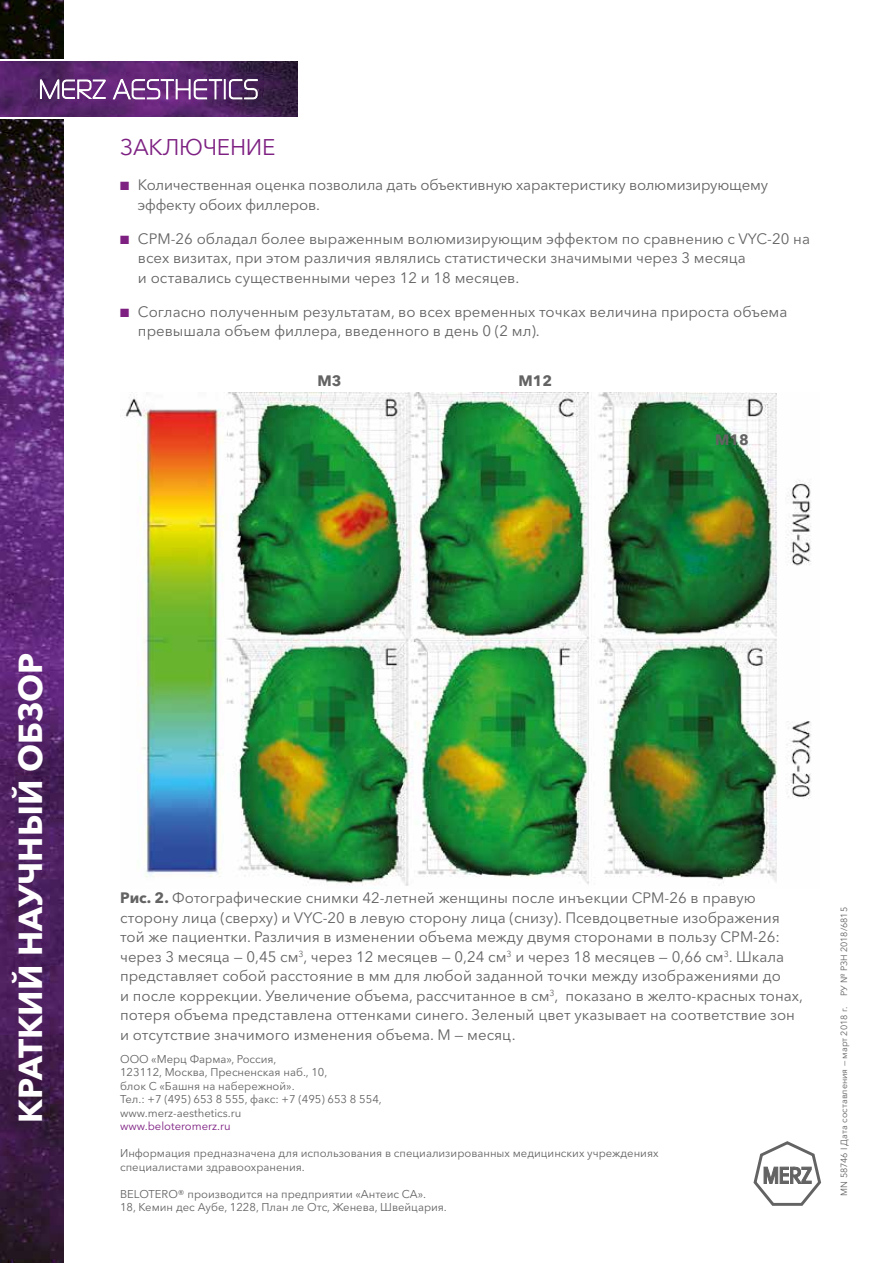
<style>
.page{position:relative;width:893px;height:1263px;background:#fff}
.page>*{position:absolute;margin:0;border:0;box-sizing:border-box;transform-origin:0 0}
.t1{font:700 33px "Avenir Next Cyr";color:#fff}
.t2{font:22.5px "Avenir Next Cyr";letter-spacing:-.01em;color:#7d2082}
.t3{font:15px/19.5px "Avenir Next Cyr";color:#646363}
.t4{font:700 15px "Avenir Next Cyr";color:#646363}
.t5{font:11.25px/13.5px "Avenir Next Cyr";color:#646363}
.t6{font:11.25px "Avenir Next Cyr";color:#7d2082}
.t7{font:9px "Avenir Next Cyr";color:#646363}
.s1{color:#7d2082}
.s2{font-weight:700}
</style>
<div class="page">
<img style="left:125px;top:393px;width:687px;height:493px">
<img style="left:0;top:0;width:64px;height:1263px">
<svg style="left:753px;top:1141px;width:68px;height:65px"></svg>
<img style="left:0;top:61px;width:297px;height:56px">
<svg style="left:40px;top:79px;width:66px;height:20px"></svg>
<svg style="left:113px;top:79px;width:144px;height:20px"></svg>
<hr style="left:0;top:59px;width:297px;height:2px;background:#fff">
<hr style="left:0;top:117px;width:297px;height:2px;background:#fff">
<h2 class="t2" style="left:120px;top:133px;width:157px">ЗАКЛЮЧЕНИЕ</h2>
<p class="t3" style="left:138px;top:175px;width:632px;text-indent:-18px"><span class="s1">■</span> Количественная оценка позволила дать объективную характеристику волюмизирующему эффекту обоих филлеров.</p>
<p class="t3" style="left:138px;top:229px;width:674px;text-indent:-18px"><span class="s1">■</span> CPM-26 обладал более выраженным волюмизирующим эффектом по сравнению с VYC-20 на всех визитах, при этом различия являлись статистически значимыми через 3 месяца<br>и оставались существенными через 12 и 18 месяцев.</p>
<p class="t3" style="left:138px;top:302px;width:651px;text-indent:-18px"><span class="s1">■</span> Согласно полученным результатам, во всех временных точках величина прироста объема превышала объем филлера, введенного в день 0 (2 мл).</p>
<p class="t4" style="left:317px;top:371px;width:26px">M3</p>
<p class="t4" style="left:518px;top:371px;width:35px">M12</p>
<p class="t4" style="left:715px;top:431px;width:35px">M18</p>
<h1 class="t1" style="left:10px;top:1123px;width:472px;rotate:-90deg">КРАТКИЙ НАУЧНЫЙ ОБЗОР</h1>
<p class="t3" style="left:120px;top:888px;width:684px"><span class="s2">Рис. 2.</span> Фотографические снимки 42-летней женщины после инъекции CPM-26 в правую сторону лица (сверху) и VYC-20 в левую сторону лица (снизу). Псевдоцветные изображения той же пациентки. Различия в изменении объема между двумя сторонами в пользу CPM-26: через 3 месяца — 0,45 см<sup>3</sup>, через 12 месяцев — 0,24 см<sup>3</sup> и через 18 месяцев — 0,66 см<sup>3</sup>. Шкала представляет собой расстояние в мм для любой заданной точки между изображениями до<br>и после коррекции. Увеличение объема, рассчитанное в см<sup>3</sup>, показано в желто-красных тонах, потеря объема представлена оттенками синего. Зеленый цвет указывает на соответствие зон и отсутствие значимого изменения объема. М — месяц.</p>
<p class="t5" style="left:120px;top:1052px;width:263px">ООО «Мерц Фарма», Россия,<br>123112, Москва, Пресненская наб., 10,<br>блок С «Башня на набережной».<br>Тел.: +7 (495) 653 8 555, факс: +7 (495) 653 8 554, www.merz-aesthetics.ru</p>
<p class="t6" style="left:120px;top:1120px;width:112px">www.beloteromerz.ru</p>
<p class="t5" style="left:120px;top:1147px;width:540px">Информация предназначена для использования в специализированных медицинских учреждениях специалистами здравоохранения.</p>
<p class="t5" style="left:120px;top:1187px;width:328px">BELOTERO® производится на предприятии «Антеис СА».<br>18, Кемин дес Аубе, 1228, План ле Отс, Женева, Швейцария.</p>
<p class="t7" style="left:839px;top:1195px;width:290px;rotate:-90deg">MN 58746 I Дата составления — март 2018 г. РУ № РЗН 2018/6815</p>
</div>
